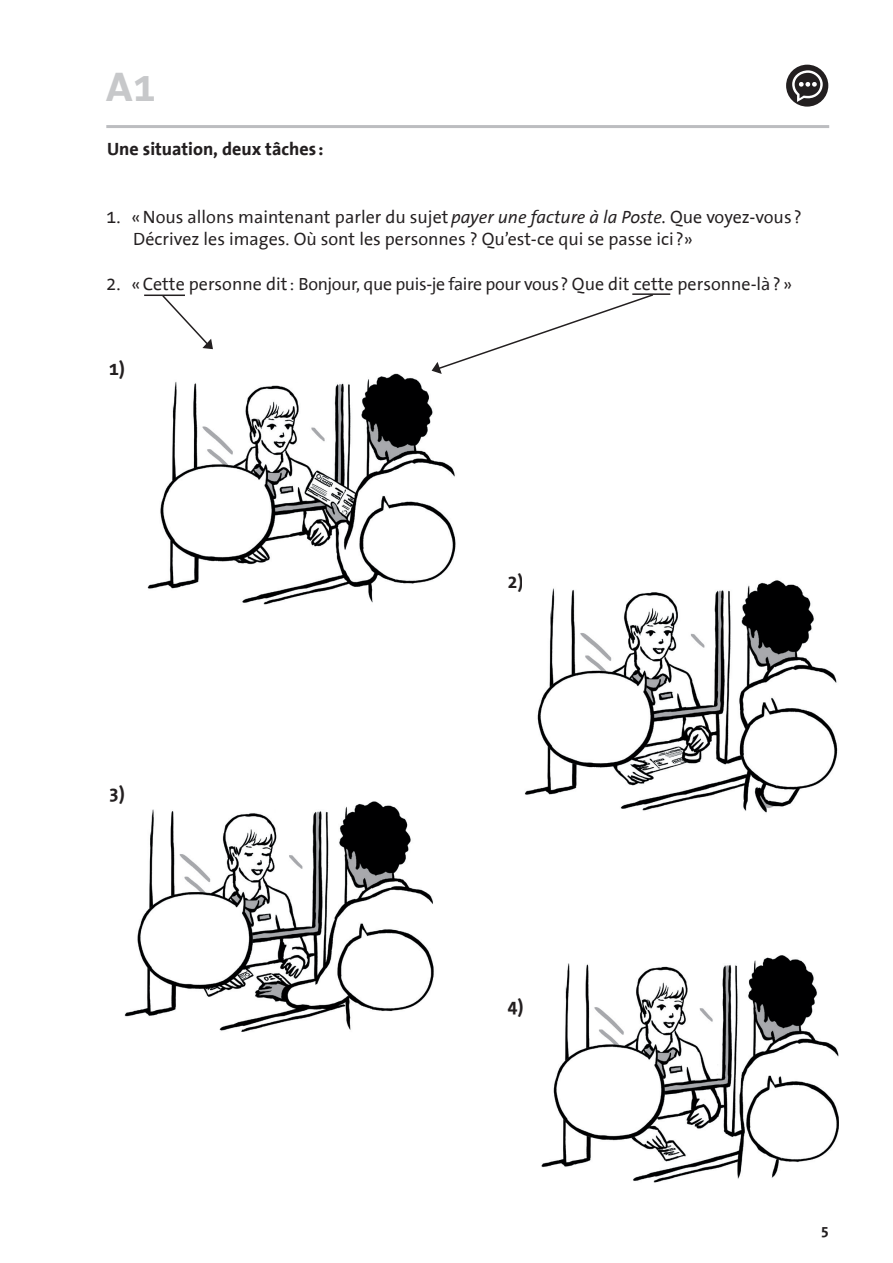
<style>
.page{position:relative;width:893px;height:1263px;background:#fff}
.page>*{position:absolute;margin:0;border:0;box-sizing:border-box;transform-origin:0 0}
.t1{font:700 42px "The Sans Office";color:#c7c8ca}
.t2{font:700 18.75px "The Sans Office";color:#231f20}
.t3{font:18px/22.5px "The Sans Office";color:#231f20}
.t4{font:700 18px "The Sans Office";color:#231f20}
.t5{font:700 15px "The Sans Office";color:#231f20}
.s1{font-size:18.75px}
.s2{font-style:italic}
.s3{font-size:17.85px}
</style>
<div class="page">
<img style="left:147px;top:373px;width:309px;height:232px">
<img style="left:524px;top:580px;width:314px;height:233px">
<img style="left:124px;top:801px;width:310px;height:231px">
<img style="left:541px;top:955px;width:297px;height:228px">
<div style="left:786px;top:65px;width:42px;height:42px;background:#231f20;border-radius:50%"></div>
<svg style="left:792px;top:70px;width:31px;height:32px"></svg>
<hr style="left:106px;top:125px;width:723px;height:3px;background:#bcbdc0">
<hr style="left:144px;top:294px;width:41px;height:2px;background:#231f20">
<hr style="left:632px;top:293px;width:38px;height:2px;background:#231f20">
<svg style="left:161px;top:294px;width:52px;height:56px"></svg>
<svg style="left:431px;top:293px;width:224px;height:82px"></svg>
<h1 class="t1" style="left:106px;top:65px;width:51px">A1</h1>
<p class="t4" style="left:107px;top:140px;width:218px">Une situation, deux tâches :</p>
<p class="t3" style="left:133px;top:206px;width:670px;text-indent:-27px"><span class="s1">1.</span> «Nous allons maintenant parler du sujet <span class="s2">payer une facture à la Poste.</span> Que voyez-vous ?<br>Décrivez les images. Où sont les personnes ? Qu’est-ce qui se passe ici ?»</p>
<p class="t3" style="left:106px;top:273px;width:687px"><span class="s1">2.</span> «Cette personne dit: <span class="s3">Bonjour, que puis-je faire pour vous?</span> Que dit cette personne-là?»</p>
<p class="t2" style="left:109px;top:359px;width:18px">1)</p>
<p class="t2" style="left:109px;top:784px;width:18px">3)</p>
<p class="t2" style="left:507px;top:572px;width:18px">2)</p>
<p class="t2" style="left:507px;top:997px;width:18px">4)</p>
<p class="t5" style="left:821px;top:1223px;width:10px">5</p>
</div>
